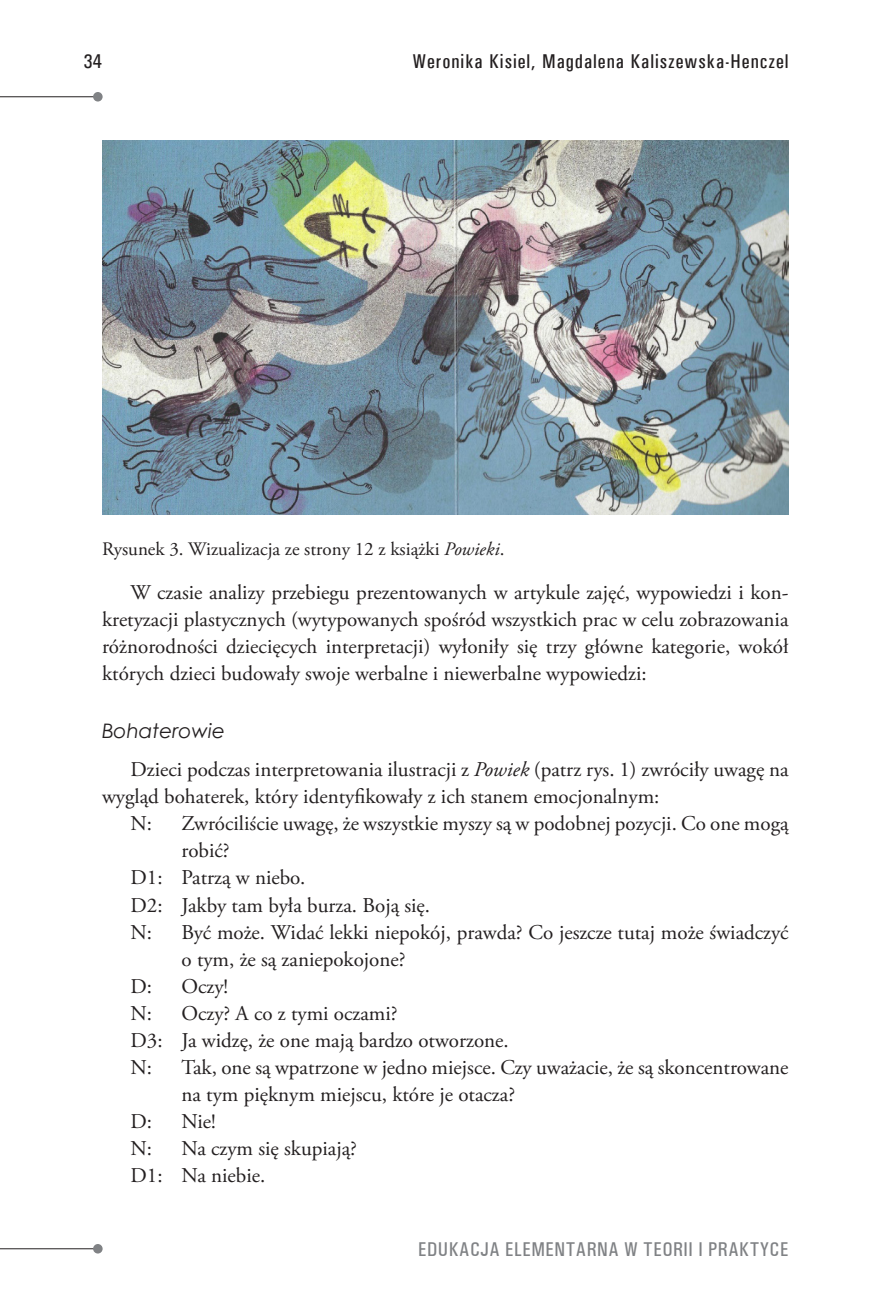
<style>
.page{position:relative;width:885px;height:1316px;background:#fff}
.page>*{position:absolute;margin:0;border:0;box-sizing:border-box;transform-origin:0 0}
.t1{font:21px/27px "Adobe Garamond Pro";color:#231f20}
.t2{font:500 condensed 20px "Univers";letter-spacing:.05em;color:#231f20}
.t3{font:500 condensed 20px "Univers";letter-spacing:.025em;color:#808285}
.t4{font:italic 20px "Century Gothic";color:#231f20}
.t5{font:19px "Adobe Garamond Pro";color:#231f20}
.s1{font-style:italic}
</style>
<div class="page">
<hr style="left:0;top:1248px;width:98px;height:1px;background:#231f20">
<hr style="left:0;top:96px;width:98px;height:1px;background:#231f20">
<div style="left:93px;top:1243px;width:10px;height:10px;background:#808285;border-radius:50%"></div>
<div style="left:93px;top:92px;width:10px;height:9px;background:#808285;border-radius:50%"></div>
<img style="left:102px;top:140px;width:686px;height:374px">
<p class="t2" style="left:84px;top:49px;width:20px">34</p>
<p class="t2" style="left:412px;top:49px;width:377px">Weronika Kisiel, Magdalena Kaliszewska-Henczel</p>
<p class="t5" style="left:102px;top:537px;width:404px">Rysunek 3. Wizualizacja ze strony 12 z książki <span class="s1">Powieki</span>.</p>
<p class="t1" style="left:102px;top:579px;width:688px;text-align:justify;text-indent:28px">W czasie analizy przebiegu prezentowanych w artykule zajęć, wypowiedzi i kon&shy;kretyzacji plastycznych (wytypowanych spośród wszystkich prac w celu zobrazowania różnorodności dziecięcych interpretacji) wyłoniły się trzy główne kategorie, wokół których dzieci budowały swoje werbalne i niewerbalne wypowiedzi:</p>
<p class="t4" style="left:102px;top:716px;width:124px">Bohaterowie</p>
<p class="t1" style="left:130px;top:757px;width:659px">Dzieci podczas interpretowania ilustracji z <span class="s1">Powiek</span> (patrz rys. 1) zwróciły uwagę na</p>
<p class="t1" style="left:102px;top:784px;width:558px">wygląd bohaterek, który identyfikowały z ich stanem emocjonalnym:</p>
<p class="t1" style="left:130px;top:811px;width:23px">N:</p>
<p class="t1" style="left:181px;top:811px;width:608px">Zwróciliście uwagę, że wszystkie myszy są w podobnej pozycji. Co one mogą</p>
<p class="t1" style="left:181px;top:838px;width:50px">robić?</p>
<p class="t1" style="left:130px;top:865px;width:176px">D1: Patrzą w niebo.</p>
<p class="t1" style="left:130px;top:892px;width:301px">D2: Jakby tam była burza. Boją się.</p>
<p class="t1" style="left:130px;top:919px;width:23px">N:</p>
<p class="t1" style="left:181px;top:919px;width:608px">Być może. Widać lekki niepokój, prawda? Co jeszcze tutaj może świadczyć o tym, że są zaniepokojone?</p>
<p class="t1" style="left:130px;top:973px;width:23px">D:</p>
<p class="t1" style="left:181px;top:973px;width:48px">Oczy!</p>
<p class="t1" style="left:130px;top:1000px;width:23px">N:</p>
<p class="t1" style="left:130px;top:1000px;width:380px;text-indent:51px">Oczy? A co z tymi oczami?<br>D3: Ja widzę, że one mają bardzo otworzone.<br>N:</p>
<p class="t1" style="left:181px;top:1054px;width:608px">Tak, one są wpatrzone w jedno miejsce. Czy uważacie, że są skoncentrowane na tym pięknym miejscu, które je otacza?</p>
<p class="t1" style="left:130px;top:1108px;width:23px">D:</p>
<p class="t1" style="left:181px;top:1108px;width:36px">Nie!</p>
<p class="t1" style="left:130px;top:1135px;width:23px">N:</p>
<p class="t1" style="left:130px;top:1135px;width:228px;text-indent:51px">Na czym się skupiają?<br>D1: Na niebie.</p>
<p class="t3" style="left:418px;top:1237px;width:372px">EDUKACJA ELEMENTARNA W TEORII I PRAKTYCE</p>
</div>
